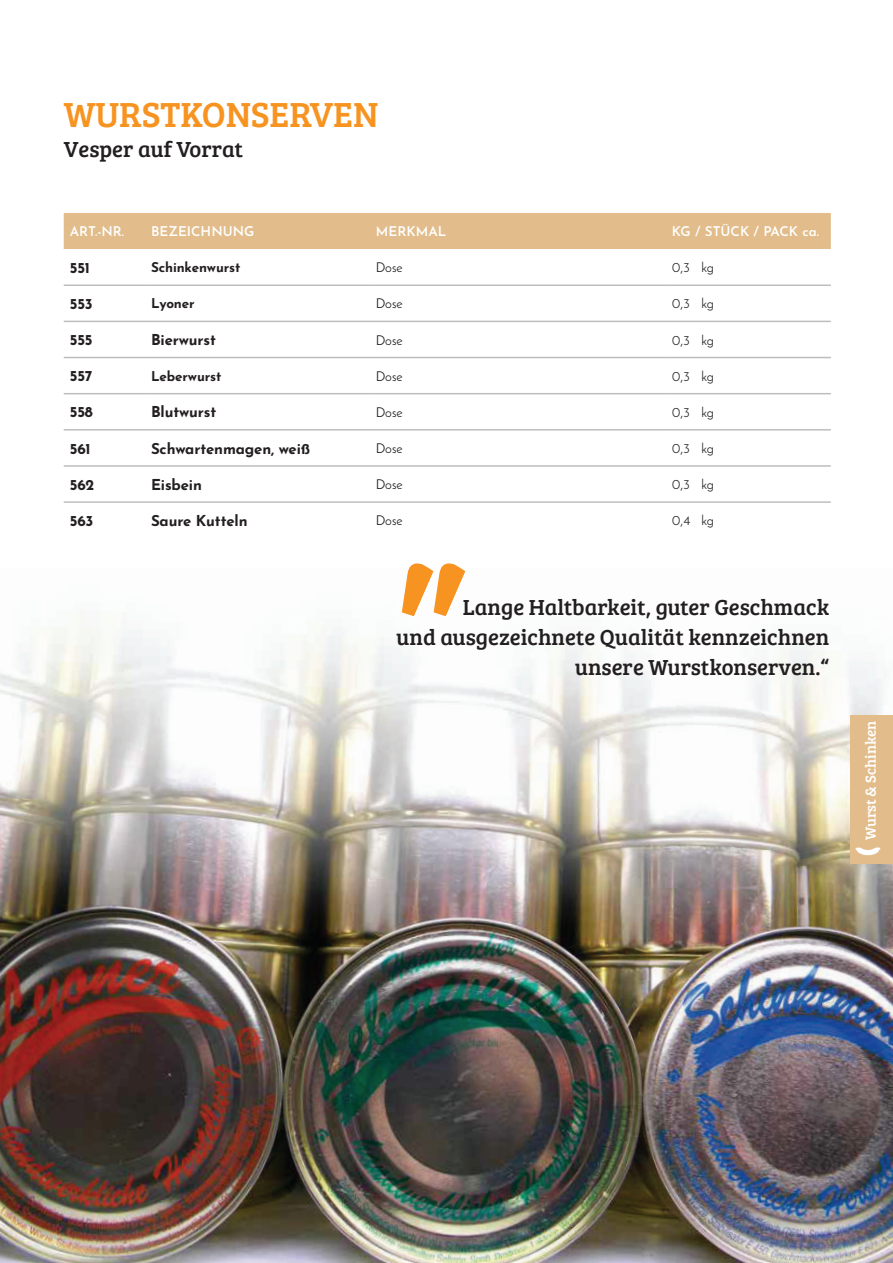
<style>
.page{position:relative;width:893px;height:1263px;background:#fff}
.page>*{position:absolute;margin:0;border:0;box-sizing:border-box;transform-origin:0 0}
.t1{font:36px "Bree Serif";color:#f79320}
.t2{font:22.5px/30px "Bree Serif";color:#231f20;text-align:right}
.t3{font:700 15px "Josefin Sans";letter-spacing:-.01em;color:#231f20}
.t4{font:15px "Bree Serif";color:#fff}
.t5{font:13.5px "Josefin Sans";letter-spacing:-.01em;color:#231f20}
.t6{font:600 13.5px "Josefin Sans";color:#fff}
.t7{font:700 13.5px "Josefin Sans";letter-spacing:-.01em;color:#231f20}
</style>
<div class="page">
<div style="left:64px;top:213px;width:767px;height:36px;background:#e2bd8b"></div>
<svg style="left:64px;top:284px;width:767px;height:111px"></svg>
<hr style="left:64px;top:285px;width:81px;height:1px;background:#bcbdbf">
<hr style="left:145px;top:285px;width:225px;height:1px;background:#bcbdbf">
<hr style="left:64px;top:321px;width:81px;height:1px;background:#bcbdbf">
<hr style="left:145px;top:321px;width:225px;height:1px;background:#bcbdbf">
<hr style="left:64px;top:357px;width:81px;height:1px;background:#bcbdbf">
<hr style="left:145px;top:357px;width:225px;height:1px;background:#bcbdbf">
<hr style="left:64px;top:393px;width:81px;height:1px;background:#bcbdbf">
<hr style="left:145px;top:393px;width:225px;height:1px;background:#bcbdbf">
<hr style="left:64px;top:429px;width:81px;height:2px;background:#bcbdbf">
<hr style="left:145px;top:429px;width:225px;height:2px;background:#bcbdbf">
<hr style="left:64px;top:465px;width:81px;height:2px;background:#bcbdbf">
<hr style="left:145px;top:465px;width:225px;height:2px;background:#bcbdbf">
<hr style="left:370px;top:285px;width:296px;height:1px;background:#bcbdbf">
<hr style="left:370px;top:321px;width:296px;height:1px;background:#bcbdbf">
<hr style="left:370px;top:357px;width:296px;height:1px;background:#bcbdbf">
<hr style="left:370px;top:393px;width:296px;height:1px;background:#bcbdbf">
<hr style="left:370px;top:429px;width:296px;height:2px;background:#bcbdbf">
<hr style="left:370px;top:465px;width:296px;height:2px;background:#bcbdbf">
<hr style="left:666px;top:285px;width:165px;height:1px;background:#bcbdbf">
<hr style="left:666px;top:321px;width:165px;height:1px;background:#bcbdbf">
<hr style="left:666px;top:357px;width:165px;height:1px;background:#bcbdbf">
<hr style="left:666px;top:393px;width:165px;height:1px;background:#bcbdbf">
<hr style="left:666px;top:429px;width:165px;height:2px;background:#bcbdbf">
<hr style="left:666px;top:465px;width:165px;height:2px;background:#bcbdbf">
<hr style="left:64px;top:501px;width:81px;height:2px;background:#bcbdbf">
<hr style="left:145px;top:501px;width:686px;height:2px;background:#bcbdbf">
<img style="left:0;top:571px;width:893px;height:692px">
<svg style="left:402px;top:564px;width:63px;height:52px"></svg>
<div style="left:850px;top:715px;width:43px;height:149px;background:#e2bd8b"></div>
<svg style="left:855px;top:847px;width:25px;height:8px"></svg>
<h1 class="t1" style="left:64px;top:88px;width:316px">WURSTKONSERVEN</h1>
<p class="t2" style="left:64px;top:133px;width:181px">Vesper auf Vorrat</p>
<p class="t6" style="left:70px;top:226px;width:56px">ART.-NR.</p>
<p class="t6" style="left:151px;top:226px;width:105px">BEZEICHNUNG</p>
<p class="t6" style="left:376px;top:226px;width:72px">MERKMAL</p>
<p class="t6" style="left:672px;top:226px;width:149px">KG / STÜCK / PACK ca.</p>
<p class="t3" style="left:70px;top:262px;width:22px">551</p>
<p class="t7" style="left:151px;top:262px;width:91px">Schinkenwurst</p>
<p class="t5" style="left:376px;top:262px;width:28px">Dose</p>
<p class="t5" style="left:672px;top:262px;width:43px">0,3 kg</p>
<p class="t3" style="left:70px;top:298px;width:25px">553</p>
<p class="t7" style="left:151px;top:298px;width:45px">Lyoner</p>
<p class="t5" style="left:376px;top:298px;width:28px">Dose</p>
<p class="t5" style="left:672px;top:298px;width:43px">0,3 kg</p>
<p class="t3" style="left:70px;top:334px;width:25px">555</p>
<p class="t3" style="left:151px;top:334px;width:66px">Bierwurst</p>
<p class="t5" style="left:376px;top:334px;width:28px">Dose</p>
<p class="t5" style="left:672px;top:334px;width:43px">0,3 kg</p>
<p class="t3" style="left:70px;top:370px;width:24px">557</p>
<p class="t7" style="left:151px;top:371px;width:72px">Leberwurst</p>
<p class="t5" style="left:376px;top:371px;width:28px">Dose</p>
<p class="t5" style="left:672px;top:371px;width:43px">0,3 kg</p>
<p class="t3" style="left:70px;top:406px;width:25px">558</p>
<p class="t3" style="left:151px;top:406px;width:67px">Blutwurst</p>
<p class="t5" style="left:376px;top:407px;width:28px">Dose</p>
<p class="t5" style="left:672px;top:407px;width:43px">0,3 kg</p>
<p class="t3" style="left:70px;top:442px;width:23px">561</p>
<p class="t3" style="left:151px;top:442px;width:161px">Schwartenmagen, weiß</p>
<p class="t5" style="left:376px;top:443px;width:28px">Dose</p>
<p class="t5" style="left:672px;top:443px;width:43px">0,3 kg</p>
<p class="t3" style="left:70px;top:478px;width:26px">562</p>
<p class="t3" style="left:151px;top:478px;width:52px">Eisbein</p>
<p class="t5" style="left:376px;top:479px;width:28px">Dose</p>
<p class="t5" style="left:672px;top:479px;width:43px">0,3 kg</p>
<p class="t3" style="left:70px;top:515px;width:25px">563</p>
<p class="t3" style="left:151px;top:515px;width:98px">Saure Kutteln</p>
<p class="t5" style="left:376px;top:515px;width:28px">Dose</p>
<p class="t5" style="left:672px;top:515px;width:43px">0,4 kg</p>
<p class="t2" style="left:396px;top:591px;width:434px">Lange Haltbarkeit, guter Geschmack<br>und ausgezeichnete Qualität kennzeichnen unsere Wurstkonserven.“</p>
<p class="t4" style="left:860px;top:840px;width:121px;rotate:-90deg">Wurst &amp; Schinken</p>
</div>
